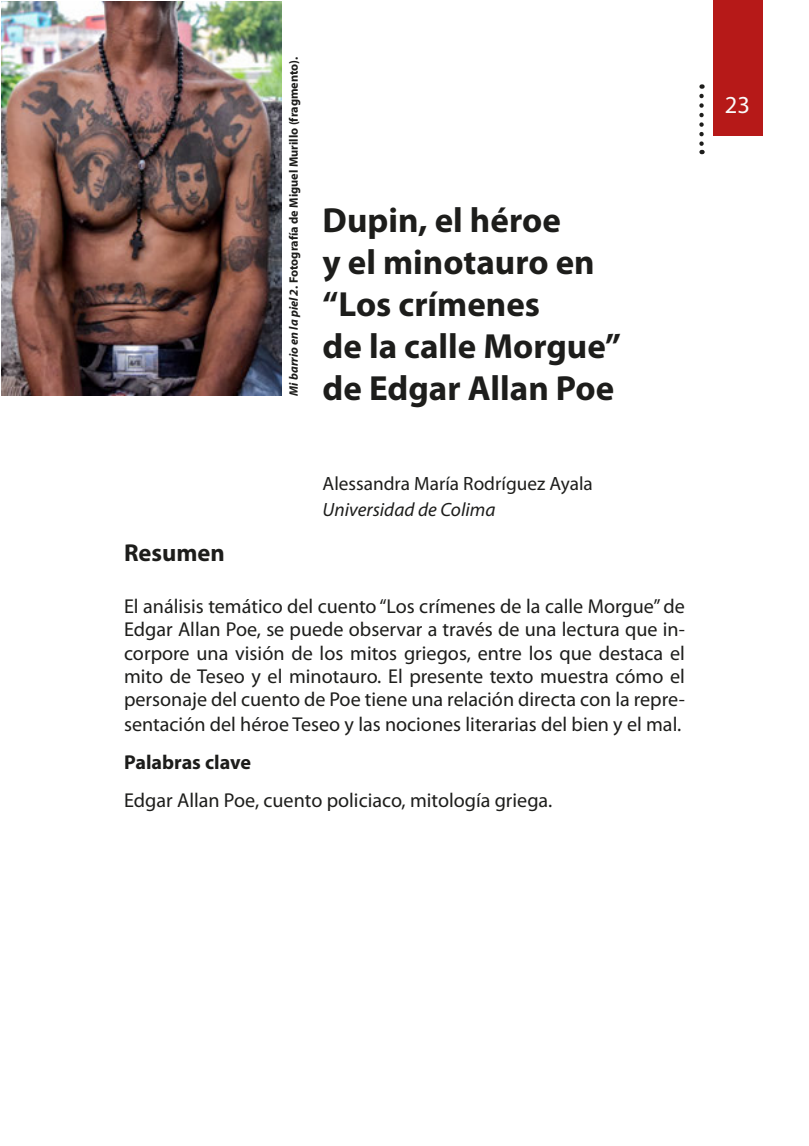
<style>
.page{position:relative;width:809px;height:1146px;background:#fff}
.page>*{position:absolute;margin:0;border:0;box-sizing:border-box;transform-origin:0 0}
.t1{font:700 35px/42px "Myriad Pro";color:#1d1d1b}
.t2{font:700 24.5px "Myriad Pro";color:#1d1d1b}
.t3{font:24.5px "Myriad Pro";color:#fafafa}
.t4{font:20.12px/23.1px "Myriad Pro";color:#1d1d1b;text-align:justify}
.t5{font:700 20.12px "Myriad Pro";color:#1d1d1b}
.t6{font:19.25px "Myriad Pro";color:#1d1d1b}
.t7{font:italic 19.25px "Myriad Pro";color:#1d1d1b}
.t8{font:700 12.25px "Myriad Pro";color:#1d1d1b}
.s1{font-style:italic}
</style>
<div class="page">
<div style="left:713px;top:0;width:50px;height:135px;background:#b61918"></div>
<svg style="left:699px;top:96px;width:4px;height:58px"></svg>
<img style="left:1px;top:1px;width:280px;height:395px">
<p class="t8" style="left:285px;top:396px;width:340px;rotate:-90deg"><span class="s1">Mi barrio en la piel 2</span>. Fotografía de Miguel Murillo (fragmento).</p>
<h1 class="t1" style="left:322px;top:198px;width:300px">Dupin, el héroe<br>y el minotauro en “Los crímenes<br>de la calle Morgue” de Edgar Allan Poe</h1>
<p class="t6" style="left:322px;top:472px;width:272px">Alessandra María Rodríguez Ayala</p>
<p class="t7" style="left:322px;top:498px;width:174px">Universidad de Colima</p>
<p class="t2" style="left:124px;top:536px;width:102px">Resumen</p>
<p class="t4" style="left:124px;top:595px;width:562px">El análisis temático del cuento “Los crímenes de la calle Morgue” de Edgar Allan Poe, se puede observar a través de una lectura que in&shy;corpore una visión de los mitos griegos, entre los que destaca el mito de Teseo y el minotauro. El presente texto muestra cómo el personaje del cuento de Poe tiene una relación directa con la repre-</p>
<p class="t4" style="left:124px;top:712px;width:559px">sentación del héroe Teseo y las nociones literarias del bien y el mal.</p>
<p class="t5" style="left:124px;top:749px;width:128px">Palabras clave</p>
<p class="t4" style="left:124px;top:788px;width:430px">Edgar Allan Poe, cuento policiaco, mitología griega.</p>
<p class="t3" style="left:725px;top:89px;width:27px">23</p>
</div>
